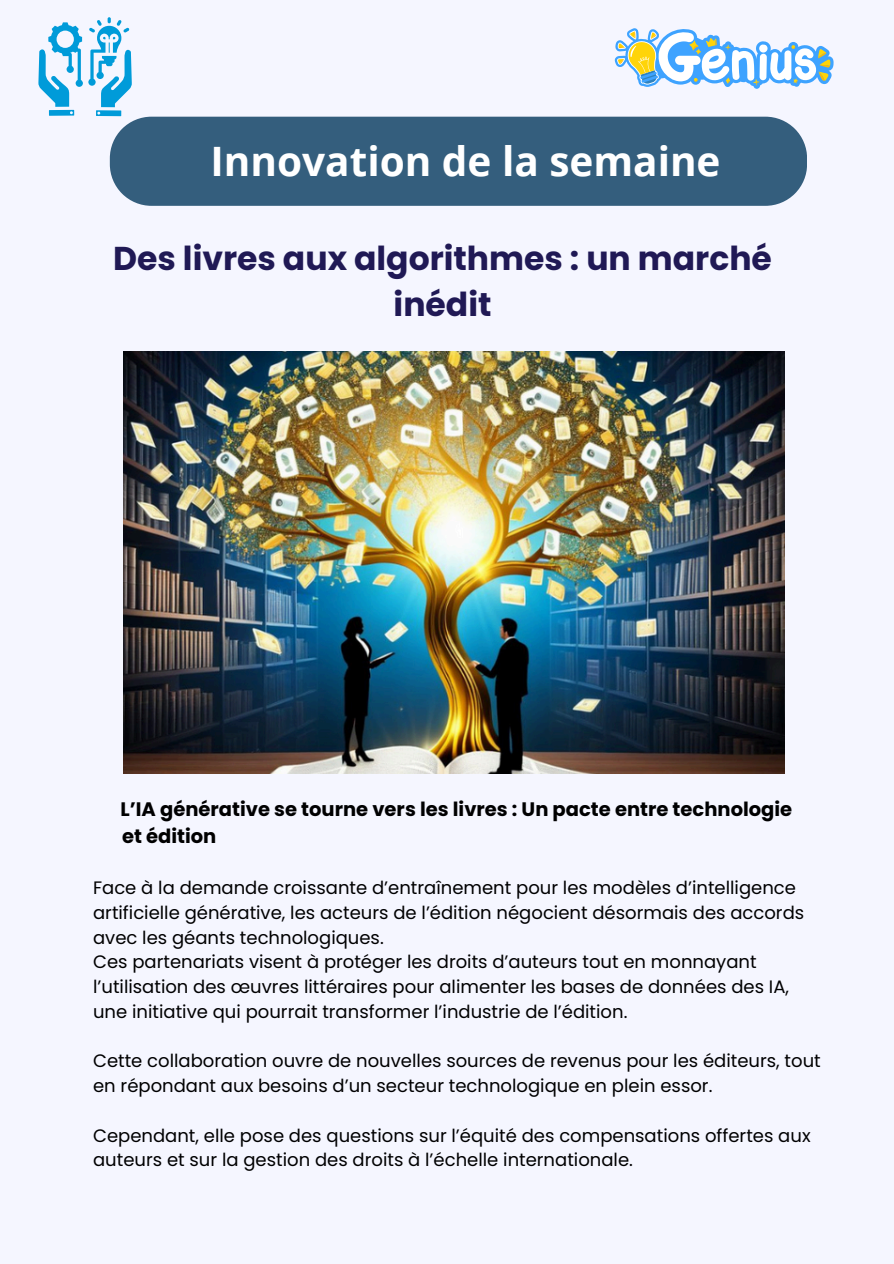
<style>
.page{position:relative;width:894px;height:1264px;background:#fff}
.page>*{position:absolute;margin:0;border:0;box-sizing:border-box;transform-origin:0 0}
.t1{font:700 40.5px "Open Sans";color:#fff}
.t2{font:700 33px/46.2px "Poppins";color:#201955;text-align:center}
.t3{font:700 19.5px/27px "Poppins";color:#000}
.t4{font:18px/24.8px "Poppins";color:#000}
</style>
<div class="page">
<div style="left:0;top:0;width:893px;height:1263px;background:#f5f6ff"></div>
<div style="left:110px;top:117px;width:696px;height:89px;background:#345e7d"></div>
<img style="left:123px;top:351px;width:661px;height:422px">
<svg style="left:614px;top:28px;width:219px;height:61px"></svg>
<svg style="left:38px;top:17px;width:94px;height:99px"></svg>
<p class="t1" style="left:210px;top:133px;width:511px">Innovation de la semaine</p>
<p class="t2" style="left:113px;top:235px;width:660px">Des livres aux algorithmes : un marché inédit</p>
<h1 class="t3" style="left:120px;top:796px;width:673px">L’IA générative se tourne vers les livres : Un pacte entre technologie et édition</h1>
<h2 class="t4" style="left:93px;top:875px;width:712px">Face à la demande croissante d’entraînement pour les modèles d’intelligence artificielle générative, les acteurs de l’édition négocient désormais des accords avec les géants technologiques.</h2>
<p class="t4" style="left:93px;top:949px;width:697px">Ces partenariats visent à protéger les droits d’auteurs tout en monnayant l’utilisation des œuvres littéraires pour alimenter les bases de données des IA, une initiative qui pourrait transformer l’industrie de l’édition.</p>
<h3 class="t4" style="left:93px;top:1048px;width:729px">Cette collaboration ouvre de nouvelles sources de revenus pour les éditeurs, tout en répondant aux besoins d’un secteur technologique en plein essor.</h3>
<p class="t4" style="left:93px;top:1122px;width:718px">Cependant, elle pose des questions sur l’équité des compensations offertes aux auteurs et sur la gestion des droits à l’échelle internationale.</p>
</div>
